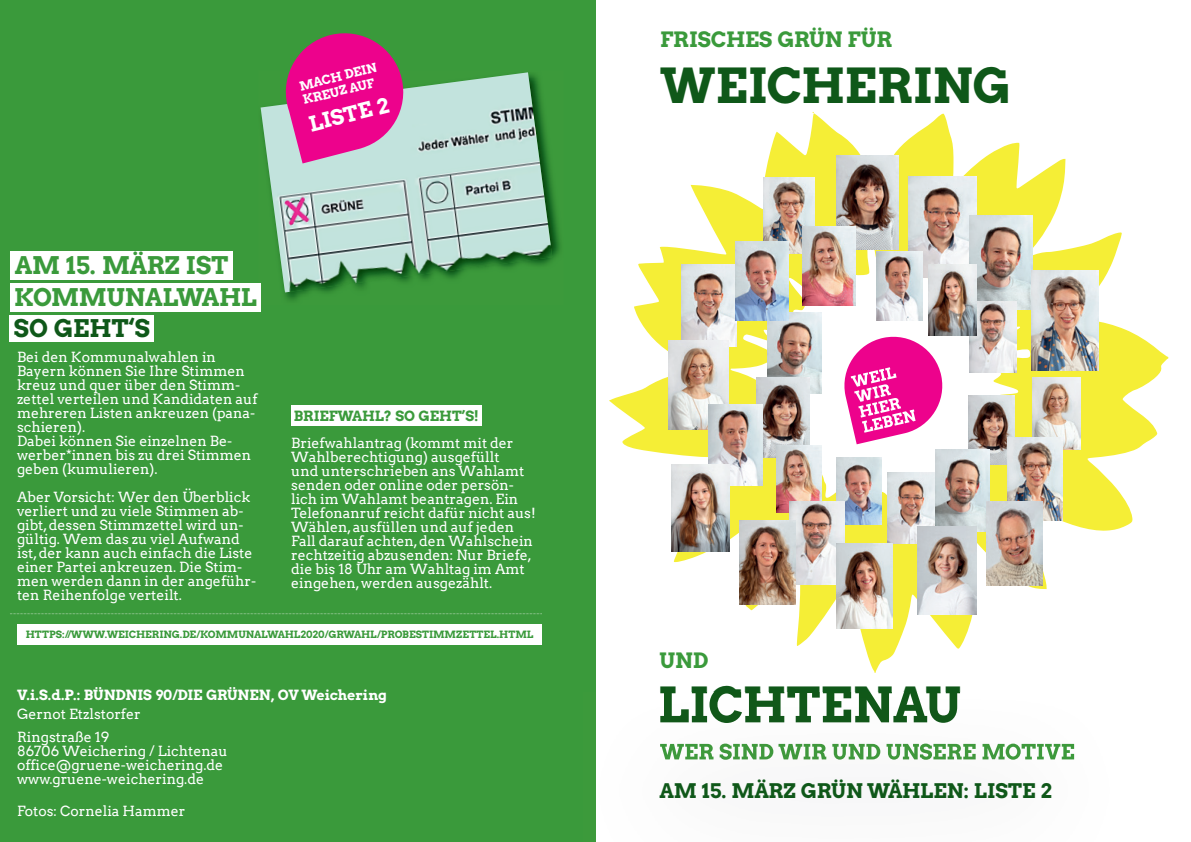
<style>
.page{position:relative;width:1191px;height:842px;background:#fff}
.page>*{position:absolute;margin:0;border:0;box-sizing:border-box;transform-origin:0 0}
.t1{font:48px "Arvo Gruen";letter-spacing:-.005em;color:#0f5819}
.t2{font:24.2px/32px "Arvo Gruen";letter-spacing:-.02em;color:#3a9a3b}
.t3{font:24.2px "Arvo Gruen";color:#0f5819}
.t4{font:21px "Arvo Gruen";letter-spacing:-.005em;color:#3a9a3b}
.t5{font:21px "Arvo Gruen";color:#fff}
.t6{font:20px "Arvo Gruen";letter-spacing:-.01em;color:#0f5819}
.t7{font:14px/14px "Arvo";color:#fff}
.t8{font:14px "Arvo Gruen";letter-spacing:-.01em;color:#fff}
.t9{font:14px "Arvo Gruen";color:#3a9a3b}
.t10{font:12.5px/14.3px "Arvo Gruen";color:#fff}
.t11{font:10px "Arvo Gruen";color:#3a9a3b}
</style>
<div class="page">
<svg style="left:609px;top:112px;width:559px;height:561px"></svg>
<img style="left:764px;top:178px;width:50px;height:75px">
<img style="left:908px;top:176px;width:68px;height:101px">
<img style="left:836px;top:155px;width:62px;height:94px">
<img style="left:767px;top:313px;width:54px;height:80px">
<img style="left:756px;top:377px;width:53px;height:80px">
<img style="left:681px;top:265px;width:55px;height:81px">
<img style="left:735px;top:241px;width:53px;height:80px">
<img style="left:969px;top:215px;width:63px;height:95px">
<img style="left:969px;top:301px;width:47px;height:71px">
<img style="left:836px;top:457px;width:45px;height:68px">
<img style="left:776px;top:445px;width:45px;height:67px">
<img style="left:1032px;top:377px;width:48px;height:72px">
<img style="left:968px;top:395px;width:46px;height:69px">
<img style="left:887px;top:472px;width:48px;height:71px">
<img style="left:935px;top:450px;width:54px;height:82px">
<img style="left:1007px;top:437px;width:55px;height:83px">
<img style="left:986px;top:502px;width:56px;height:84px">
<img style="left:789px;top:502px;width:55px;height:83px">
<img style="left:668px;top:341px;width:60px;height:89px">
<img style="left:803px;top:227px;width:52px;height:78px">
<img style="left:1031px;top:270px;width:67px;height:101px">
<svg style="left:840px;top:332px;width:106px;height:112px"></svg>
<img style="left:876px;top:252px;width:46px;height:69px">
<img style="left:929px;top:265px;width:47px;height:70px">
<img style="left:708px;top:405px;width:54px;height:80px">
<img style="left:836px;top:544px;width:56px;height:85px">
<img style="left:672px;top:464px;width:58px;height:88px">
<img style="left:739px;top:520px;width:57px;height:85px">
<img style="left:917px;top:527px;width:59px;height:87px">
<div style="left:0;top:0;width:595px;height:842px;background:#3a9a3b"></div>
<img style="left:260px;top:107px;width:300px;height:194px">
<img style="left:261px;top:72px;width:291px;height:220px">
<svg style="left:10px;top:613px;width:532px;height:1px"></svg>
<svg style="left:280px;top:33px;width:129px;height:130px;background:#cd3e8f"></svg>
<div style="left:10px;top:251px;width:223px;height:28px;background:#fff"></div>
<div style="left:10px;top:283px;width:251px;height:28px;background:#fff"></div>
<div style="left:10px;top:315px;width:144px;height:26px;background:#fff"></div>
<div style="left:291px;top:405px;width:190px;height:21px;background:#fff"></div>
<div style="left:652px;top:644px;width:64px;height:31px;background:#fff"></div>
<div style="left:17px;top:624px;width:525px;height:21px;background:#fff"></div>
<img style="left:660px;top:692px;width:300px;height:31px">
<img style="left:660px;top:743px;width:414px;height:17px">
<h3 class="t4" style="left:660px;top:24px;width:234px">FRISCHES GRÜN FÜR</h3>
<p class="t10" style="left:298px;top:79px;width:81px;rotate:-14deg">MACH DEIN<br>KREUZ AUF</p>
<h1 class="t1" style="left:660px;top:52px;width:352px">WEICHERING</h1>
<h3 class="t5" style="left:306px;top:110px;width:83px;rotate:-14deg">LISTE 2</h3>
<h2 class="t2" style="left:14px;top:249px;width:244px">AM 15. MÄRZ IST<br>KOMMUNALWAHL</h2>
<h2 class="t3" style="left:14px;top:312px;width:138px">SO GEHT‘S</h2>
<p class="t7" style="left:17px;top:350px;width:242px">Bei den Kommunalwahlen in<br>Bayern können Sie Ihre Stimmen kreuz und quer über den Stimm&shy;zettel verteilen und Kandidaten auf mehreren Listen ankreuzen (pana&shy;schieren).<br>Dabei können Sie einzelnen Be&shy;werber*innen bis zu drei Stimmen geben (kumulieren).</p>
<p class="t7" style="left:17px;top:490px;width:241px">Aber Vorsicht: Wer den Überblick verliert und zu viele Stimmen ab&shy;gibt, dessen Stimmzettel wird un&shy;gültig. Wem das zu viel Aufwand ist, der kann auch einfach die Liste einer Partei ankreuzen. Die Stim&shy;men werden dann in der angeführ&shy;ten Reihenfolge verteilt.</p>
<p class="t9" style="left:294px;top:406px;width:187px">BRIEFWAHL? SO GEHT’S!</p>
<p class="t7" style="left:291px;top:436px;width:246px">Briefwahlantrag (kommt mit der<br>Wahlberechtigung) ausgefüllt<br>und unterschrieben ans Wahlamt senden oder online oder persön&shy;lich im Wahlamt beantragen. Ein<br>Telefonanruf reicht dafür nicht aus!<br>Wählen, ausfüllen und auf jeden<br>Fall darauf achten, den Wahlschein rechtzeitig abzusenden: Nur Briefe, die bis 18 Uhr am Wahltag im Amt eingehen, werden ausgezählt.</p>
<p class="t11" style="left:26px;top:628px;width:509px">HTTPS://WWW.WEICHERING.DE/KOMMUNALWAHL2020/GRWAHL/PROBESTIMMZETTEL.HTML</p>
<p class="t8" style="left:17px;top:685px;width:371px">V.i.S.d.P.: BÜNDNIS 90/DIE GRÜNEN, OV Weichering</p>
<p class="t7" style="left:17px;top:703px;width:125px;line-height:22.2px">Gernot Etzlstorfer<br>Ringstraße 19</p>
<p class="t7" style="left:17px;top:744px;width:212px">86706 Weichering / Lichtenau office@gruene-weichering.de www.gruene-weichering.de</p>
<p class="t7" style="left:17px;top:804px;width:170px">Fotos: Cornelia Hammer</p>
<h3 class="t4" style="left:659px;top:645px;width:51px">UND</h3>
<h1 class="t1" style="left:657px;top:672px;width:305px">LICHTENAU</h1>
<h3 class="t6" style="left:659px;top:776px;width:394px">AM 15. MÄRZ GRÜN WÄHLEN: LISTE 2</h3>
</div>
